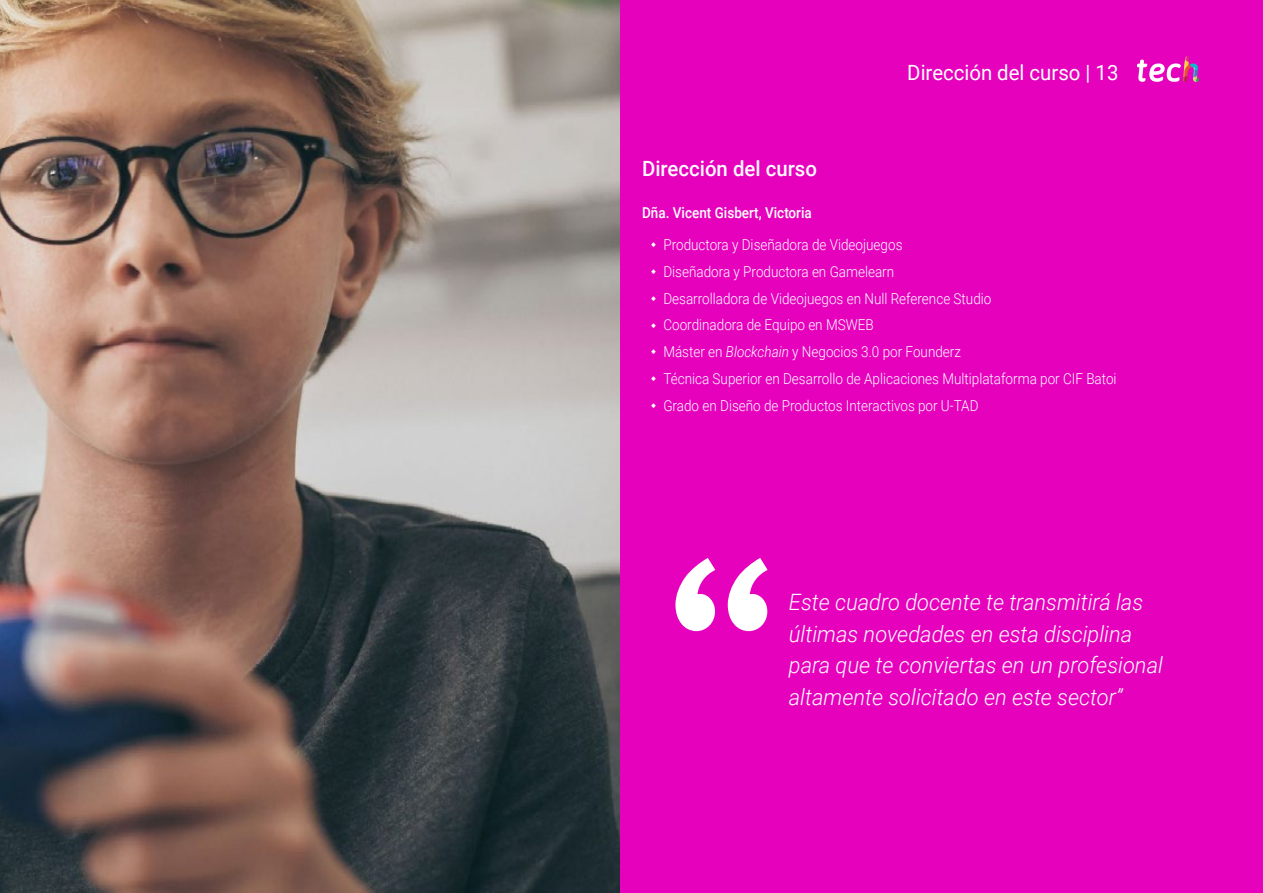
<style>
.page{position:relative;width:1263px;height:893px;background:#fff}
.page>*{position:absolute;margin:0;border:0;box-sizing:border-box;transform-origin:0 0}
.t1{font:italic 300 22.5px/31.5px "Roboto";color:#fff}
.t2{font:21px "Roboto";color:#fff}
.t3{font:500 21px "Roboto";color:#fffbff}
.t4{font:300 15px/26.7px "Roboto";color:#fff;scale:.9 1}
.t5{font:500 15px "Roboto";color:#fff;scale:.9 1}
.s1{font-style:italic}
</style>
<div class="page">
<img style="left:0;top:0;width:621px;height:893px">
<div style="left:621px;top:0;width:642px;height:893px;background:#e602bd"></div>
<svg style="left:675px;top:558px;width:93px;height:73px"></svg>
<svg style="left:1137px;top:56px;width:62px;height:26px"></svg>
<h2 class="t3" style="left:642px;top:154px;width:176px">Dirección del curso</h2>
<h2 class="t2" style="left:907px;top:57px;width:213px">Dirección del curso | 13</h2>
<p class="t5" style="left:642px;top:202px;width:190px">Dña. Vicent Gisbert, Victoria</p>
<p class="t4" style="left:663px;top:231px;width:505px">Productora y Diseñadora de Videojuegos<br>Diseñadora y Productora en Gamelearn<br>Desarrolladora de Videojuegos en Null Reference Studio<br>Coordinadora de Equipo en MSWEB<br>Máster en <span class="s1">Blockchain</span> y Negocios 3.0 por Founderz<br>Técnica Superior en Desarrollo de Aplicaciones Multiplataforma por CIF Batoi Grado en Diseño de Productos Interactivos por U-TAD</p>
<h1 class="t1" style="left:789px;top:586px;width:376px">Este cuadro docente te transmitirá las últimas novedades en esta disciplina para que te conviertas en un profesional altamente solicitado en este sector”</h1>
</div>
